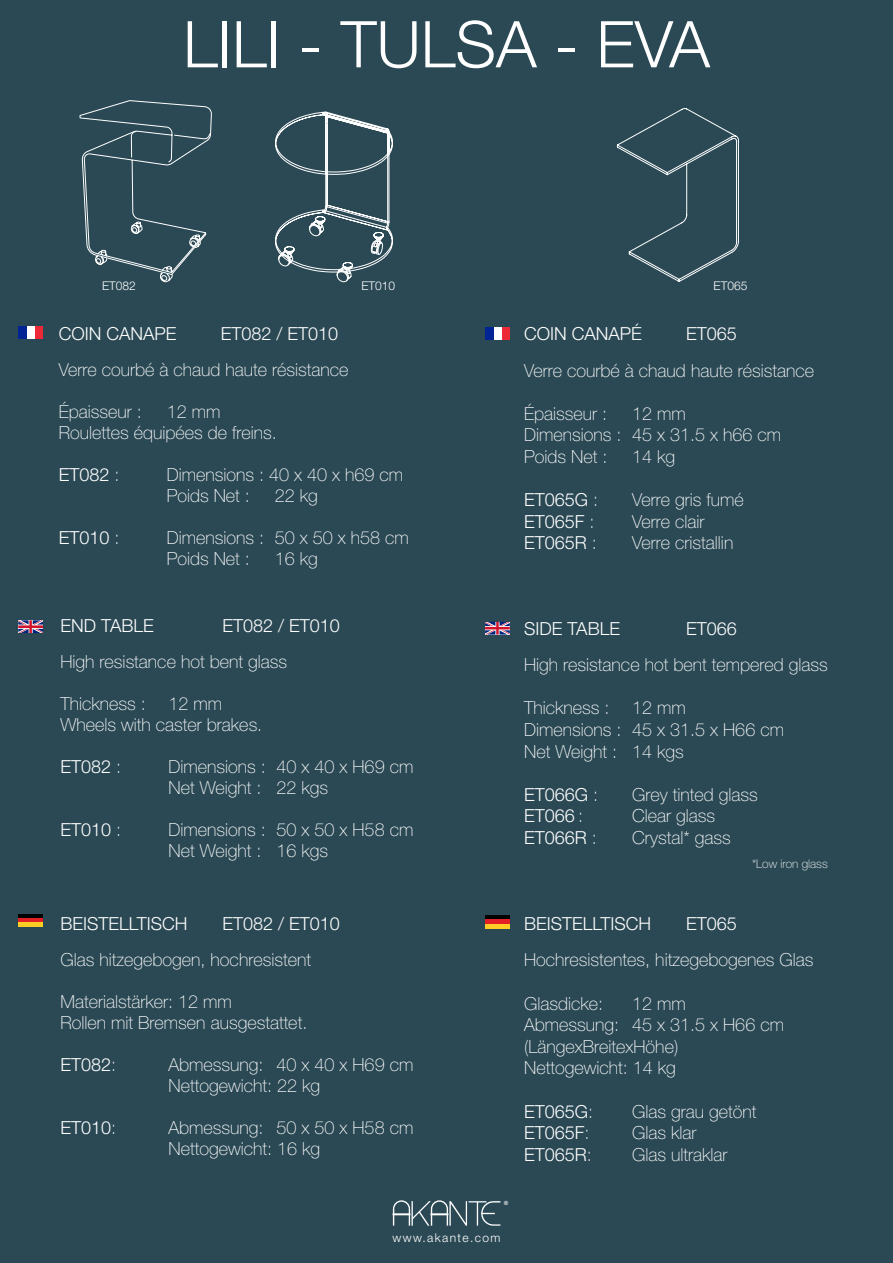
<style>
.page{position:relative;width:893px;height:1263px;background:#2b4954}
.page>*{position:absolute;margin:0;border:0;box-sizing:border-box;transform-origin:0 0}
.t1{font:300 64.5px "Helvetica Neue LT Std";color:#fff}
.t2{font:100 18px "Helvetica Neue LT Std";color:#fff}
.t3{font:300 18px "Helvetica Neue LT Std";color:#fff}
.t4{font:300 12px "Helvetica Neue LT Std";color:#fff}
.t5{font:300 12px "Helvetica Neue LT Std";letter-spacing:.115em;color:#fff}
.t6{font:100 12px "Helvetica Neue LT Std";color:#fff}
.t7{font:5.7px "Arial Rounded MT Bold";color:#fff}
.s1{font-weight:100}
</style>
<div class="page">
<svg style="left:392px;top:1200px;width:108px;height:26px"></svg>
<svg style="left:80px;top:100px;width:132px;height:183px"></svg>
<svg style="left:275px;top:111px;width:118px;height:171px"></svg>
<svg style="left:616px;top:108px;width:123px;height:174px"></svg>
<div style="left:18px;top:326px;width:25px;height:12px;background:#ed2938"></div>
<div style="left:18px;top:326px;width:17px;height:12px;background:#fff"></div>
<div style="left:18px;top:326px;width:9px;height:12px;background:#002494"></div>
<div style="left:485px;top:327px;width:25px;height:13px;background:#ed2938"></div>
<div style="left:485px;top:327px;width:17px;height:13px;background:#fff"></div>
<div style="left:485px;top:327px;width:8px;height:13px;background:#002494"></div>
<svg style="left:18px;top:620px;width:25px;height:13px"></svg>
<svg style="left:485px;top:622px;width:25px;height:13px"></svg>
<hr style="left:18px;top:914px;width:25px;height:4px;background:#000001">
<hr style="left:18px;top:918px;width:25px;height:4px;background:#e31e24">
<div style="left:18px;top:922px;width:25px;height:5px;background:#fecd26"></div>
<div style="left:485px;top:915px;width:25px;height:5px;background:#000001"></div>
<hr style="left:485px;top:920px;width:25px;height:4px;background:#e31e24">
<hr style="left:485px;top:924px;width:25px;height:4px;background:#fecd26">
<p class="t1" style="left:183px;top:5px;width:528px">LILI - TULSA - EVA</p>
<p class="t4" style="left:102px;top:278px;width:35px">ET082</p>
<p class="t4" style="left:361px;top:278px;width:35px">ET010</p>
<p class="t4" style="left:714px;top:278px;width:35px">ET065</p>
<p class="t3" style="left:59px;top:323px;width:119px">COIN CANAPE</p>
<p class="t3" style="left:221px;top:323px;width:119px">ET082 / ET010</p>
<p class="t2" style="left:59px;top:359px;width:291px">Verre courbé à chaud haute résistance</p>
<p class="t2" style="left:59px;top:401px;width:85px">Épaisseur :</p>
<p class="t2" style="left:167px;top:401px;width:55px">12 mm</p>
<p class="t2" style="left:59px;top:422px;width:220px">Roulettes équipées de freins.</p>
<p class="t3" style="left:59px;top:464px;width:62px">ET082 <span class="s1">:</span></p>
<p class="t2" style="left:167px;top:464px;width:238px">Dimensions : 40 x 40 x h69 cm</p>
<p class="t2" style="left:167px;top:485px;width:85px">Poids Net :</p>
<p class="t2" style="left:275px;top:485px;width:45px">22 kg</p>
<p class="t3" style="left:59px;top:527px;width:62px">ET010 <span class="s1">:</span></p>
<p class="t2" style="left:167px;top:527px;width:244px">Dimensions : 50 x 50 x h58 cm</p>
<p class="t2" style="left:167px;top:548px;width:85px">Poids Net :</p>
<p class="t2" style="left:275px;top:548px;width:45px">16 kg</p>
<p class="t3" style="left:524px;top:323px;width:119px">COIN CANAPÉ</p>
<p class="t3" style="left:686px;top:323px;width:52px">ET065</p>
<p class="t2" style="left:524px;top:360px;width:291px">Verre courbé à chaud haute résistance</p>
<p class="t2" style="left:524px;top:403px;width:85px">Épaisseur :</p>
<p class="t2" style="left:632px;top:403px;width:55px">12 mm</p>
<p class="t2" style="left:524px;top:425px;width:259px">Dimensions : 45 x 31.5 x h66 cm</p>
<p class="t2" style="left:524px;top:446px;width:85px">Poids Net :</p>
<p class="t2" style="left:632px;top:446px;width:45px">14 kg</p>
<p class="t3" style="left:524px;top:489px;width:76px">ET065G <span class="s1">:</span></p>
<p class="t2" style="left:632px;top:489px;width:113px">Verre gris fumé</p>
<p class="t3" style="left:524px;top:510px;width:72px">ET065F <span class="s1">:</span></p>
<p class="t2" style="left:632px;top:511px;width:74px">Verre clair</p>
<p class="t3" style="left:524px;top:532px;width:74px">ET065R <span class="s1">:</span></p>
<p class="t2" style="left:632px;top:533px;width:103px">Verre cristallin</p>
<p class="t3" style="left:61px;top:615px;width:95px">END TABLE</p>
<p class="t3" style="left:223px;top:615px;width:119px">ET082 / ET010</p>
<p class="t2" style="left:61px;top:652px;width:228px">High resistance hot bent glass</p>
<p class="t2" style="left:61px;top:694px;width:87px">Thickness :</p>
<p class="t2" style="left:169px;top:694px;width:55px">12 mm</p>
<p class="t2" style="left:61px;top:715px;width:203px">Wheels with caster brakes.</p>
<p class="t3" style="left:61px;top:756px;width:62px">ET082 <span class="s1">:</span></p>
<p class="t2" style="left:169px;top:757px;width:246px">Dimensions : 40 x 40 x H69 cm</p>
<p class="t2" style="left:169px;top:778px;width:161px">Net Weight : 22 kgs</p>
<p class="t3" style="left:61px;top:819px;width:62px">ET010 <span class="s1">:</span></p>
<p class="t2" style="left:169px;top:820px;width:246px">Dimensions : 50 x 50 x H58 cm</p>
<p class="t2" style="left:169px;top:841px;width:161px">Net Weight : 16 kgs</p>
<p class="t3" style="left:524px;top:617px;width:97px">SIDE TABLE</p>
<p class="t3" style="left:686px;top:617px;width:52px">ET066</p>
<p class="t2" style="left:524px;top:654px;width:305px">High resistance hot bent tempered glass</p>
<p class="t2" style="left:524px;top:698px;width:87px">Thickness :</p>
<p class="t2" style="left:632px;top:698px;width:55px">12 mm</p>
<p class="t2" style="left:524px;top:719px;width:261px">Dimensions : 45 x 31.5 x H66 cm</p>
<p class="t2" style="left:524px;top:741px;width:161px">Net Weight : 14 kgs</p>
<p class="t3" style="left:524px;top:783px;width:76px">ET066G <span class="s1">:</span></p>
<p class="t2" style="left:632px;top:784px;width:127px">Grey tinted glass</p>
<p class="t3" style="left:524px;top:805px;width:61px">ET066 <span class="s1">:</span></p>
<p class="t2" style="left:632px;top:806px;width:85px">Clear glass</p>
<p class="t3" style="left:524px;top:827px;width:74px">ET066R <span class="s1">:</span></p>
<p class="t2" style="left:632px;top:827px;width:100px">Crystal* gass</p>
<p class="t6" style="left:752px;top:856px;width:77px">*Low iron glass</p>
<p class="t3" style="left:61px;top:912px;width:129px">BEISTELLTISCH</p>
<p class="t3" style="left:223px;top:912px;width:119px">ET082 / ET010</p>
<p class="t2" style="left:61px;top:949px;width:252px">Glas hitzegebogen, hochresistent</p>
<p class="t2" style="left:61px;top:991px;width:173px">Materialstärker: 12 mm</p>
<p class="t2" style="left:61px;top:1012px;width:248px">Rollen mit Bremsen ausgestattet.</p>
<p class="t3" style="left:61px;top:1053px;width:57px">ET082<span class="s1">:</span></p>
<p class="t2" style="left:169px;top:1054px;width:246px">Abmessung: 40 x 40 x H69 cm</p>
<p class="t2" style="left:169px;top:1075px;width:153px">Nettogewicht: 22 kg</p>
<p class="t3" style="left:61px;top:1116px;width:57px">ET010<span class="s1">:</span></p>
<p class="t2" style="left:169px;top:1117px;width:246px">Abmessung: 50 x 50 x H58 cm</p>
<p class="t2" style="left:169px;top:1138px;width:153px">Nettogewicht: 16 kg</p>
<p class="t7" style="left:504px;top:1199px;width:6px">®</p>
<p class="t5" style="left:392px;top:1230px;width:109px">www.akante.com</p>
<p class="t3" style="left:524px;top:912px;width:129px">BEISTELLTISCH</p>
<p class="t3" style="left:686px;top:912px;width:52px">ET065</p>
<p class="t2" style="left:524px;top:950px;width:291px">Hochresistentes, hitzegebogenes Glas</p>
<p class="t2" style="left:524px;top:993px;width:81px">Glasdicke:</p>
<p class="t2" style="left:632px;top:993px;width:55px">12 mm</p>
<p class="t2" style="left:524px;top:1014px;width:261px">Abmessung: 45 x 31.5 x H66 cm</p>
<p class="t2" style="left:524px;top:1036px;width:156px">(LängexBreitexHöhe)</p>
<p class="t2" style="left:524px;top:1058px;width:153px">Nettogewicht: 14 kg</p>
<p class="t3" style="left:524px;top:1100px;width:71px">ET065G<span class="s1">:</span></p>
<p class="t2" style="left:632px;top:1101px;width:126px">Glas grau getönt</p>
<p class="t3" style="left:524px;top:1122px;width:67px">ET065F<span class="s1">:</span></p>
<p class="t2" style="left:632px;top:1122px;width:66px">Glas klar</p>
<p class="t3" style="left:524px;top:1143px;width:69px">ET065R<span class="s1">:</span></p>
<p class="t2" style="left:632px;top:1144px;width:97px">Glas ultraklar</p>
</div>
